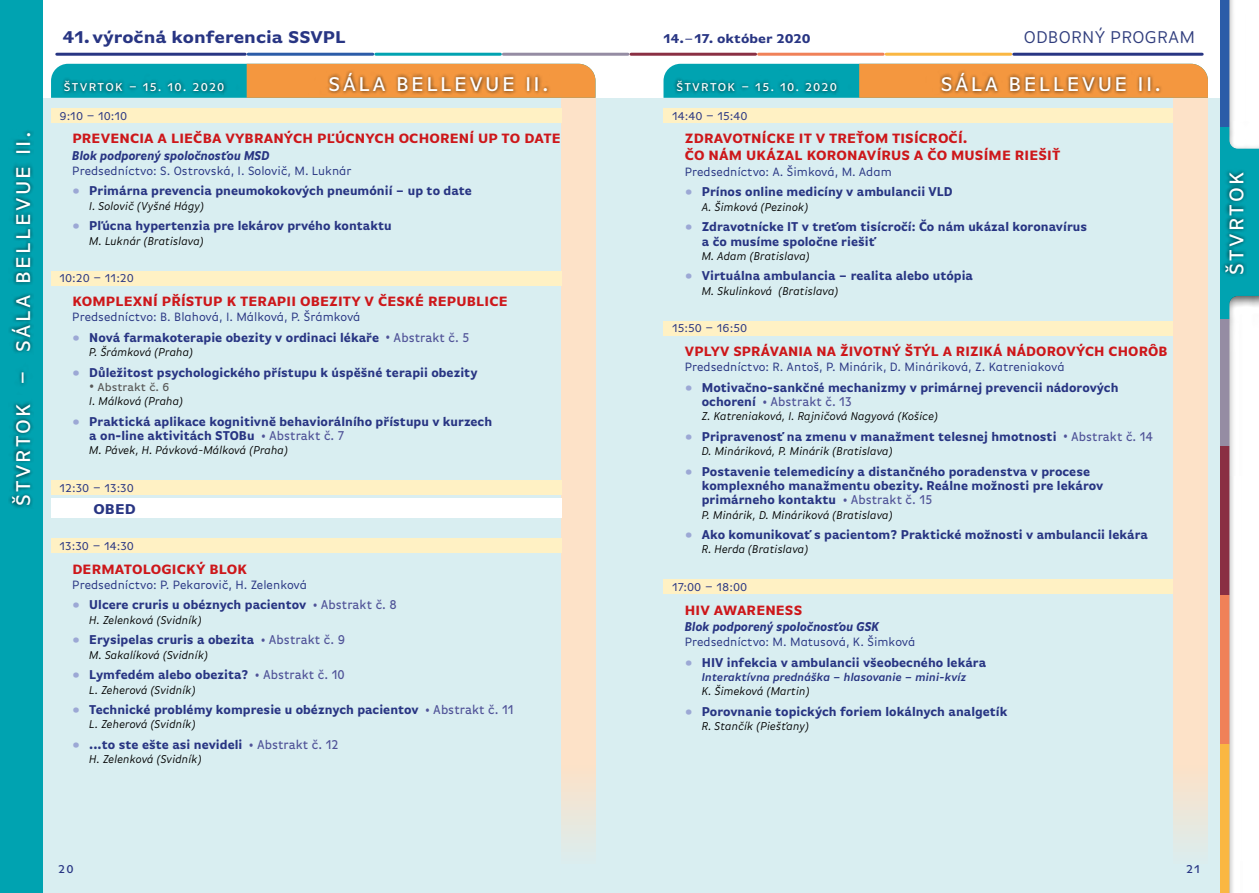
<style>
.page{position:relative;width:1259px;height:893px;background:#fff}
.page>*{position:absolute;margin:0;border:0;box-sizing:border-box;transform-origin:0 0}
.t1{font:500 21px "Basic Gothic Pro";letter-spacing:.11em;color:#fff}
.t2{font:700 18px "Basic Gothic Pro";color:#283583}
.t3{font:18px "Basic Gothic Pro";letter-spacing:.01em;color:#303d7d}
.t4{font:700 15px "Basic Gothic Pro";color:#283583}
.t5{font:700 14.25px/17.1px "Basic Gothic Pro";letter-spacing:.01em;color:#cd171a}
.t6{font:700 14.25px "Basic Gothic Pro";letter-spacing:.01em;color:#cd171a;scale:.95 1}
.t7{font:700 13.5px/14.2px "Basic Gothic Pro";color:#283583;scale:.89 1}
.t8{font:italic 700 13.5px "Basic Gothic Pro";color:#283583;scale:.86 1}
.t9{font:700 13.5px "Basic Gothic Pro";color:#283583}
.t10{font:12.75px "Basic Gothic Pro";color:#283583;scale:.94 1}
.t11{font:italic 12px/14.2px "Basic Gothic Pro";color:#000;scale:.95 1}
.t12{font:12px "Basic Gothic Pro";color:#283583}
.t13{font:italic 600 12px "Basic Gothic Pro";color:#283583;scale:.95 1}
.t14{font:500 12px "Basic Gothic Pro";letter-spacing:.1em;color:#fff}
.t15{font:500 12px "Basic Gothic Pro";color:#283583}
.s1{font-weight:400}
.s2{font-size:14.25px;color:#9ca8d5}
.s3{font-weight:500;font-size:10.5px;color:#505398}
.s4{font-weight:500;color:#505398}
.s5{font-weight:500;font-style:normal;font-size:10.5px;color:#575756}
.s6{font-weight:500;font-style:normal;color:#575756}
</style>
<div class="page">
<div style="left:16px;top:98px;width:1226px;height:795px;background:#d9eef1"></div>
<div style="left:0;top:0;width:43px;height:893px;background:#00a3b1"></div>
<hr style="left:57px;top:53px;width:188px;height:3px;background:#283583">
<hr style="left:248px;top:53px;width:125px;height:3px;background:#2b5ca8">
<hr style="left:376px;top:53px;width:124px;height:3px;background:#00a3b1">
<hr style="left:503px;top:53px;width:125px;height:3px;background:#958ca3">
<hr style="left:631px;top:53px;width:124px;height:3px;background:#8a2f43">
<hr style="left:758px;top:53px;width:125px;height:3px;background:#f08158">
<hr style="left:886px;top:53px;width:124px;height:3px;background:#fab742">
<div style="left:1220px;top:128px;width:39px;height:191px;background:#00a3b1"></div>
<div style="left:1214px;top:0;width:45px;height:149px;background:#000;opacity:.75"></div>
<div style="left:1214px;top:285px;width:45px;height:608px;background:#000;opacity:.75"></div>
<div style="left:1221px;top:169px;width:25px;height:108px;background:#000;opacity:.75"></div>
<hr style="left:1013px;top:53px;width:189px;height:3px;background:#283583">
<div style="left:561px;top:98px;width:34px;height:765px;background:#fde2c8"></div>
<div style="left:51px;top:108px;width:510px;height:15px;background:#fff1c4"></div>
<div style="left:51px;top:271px;width:510px;height:14px;background:#fff1c4"></div>
<div style="left:51px;top:481px;width:510px;height:14px;background:#fff1c4"></div>
<div style="left:51px;top:498px;width:510px;height:20px;background:#fff"></div>
<div style="left:51px;top:539px;width:510px;height:14px;background:#fff1c4"></div>
<div style="left:663px;top:108px;width:511px;height:15px;background:#fff1c4"></div>
<div style="left:663px;top:321px;width:511px;height:14px;background:#fff1c4"></div>
<div style="left:663px;top:580px;width:511px;height:14px;background:#fff1c4"></div>
<svg style="left:51px;top:64px;width:544px;height:34px;background:#a89d67"></svg>
<svg style="left:663px;top:64px;width:545px;height:34px;background:#a99d67"></svg>
<div style="left:61px;top:69px;width:489px;height:26px;background:#000;opacity:.75"></div>
<div style="left:673px;top:69px;width:490px;height:26px;background:#000;opacity:.75"></div>
<div style="left:1174px;top:98px;width:34px;height:765px;background:#fde2c8"></div>
<div style="left:8px;top:129px;width:25px;height:380px;background:#000;opacity:.75"></div>
<h1 class="t1" style="left:11px;top:506px;width:376px;rotate:-90deg">ŠTVRTOK – SÁLA BELLEVUE II.</h1>
<h2 class="t2" style="left:63px;top:26px;width:285px">41.výročná konferencia SSVPL</h2>
<p class="t9" style="left:663px;top:30px;width:148px">14.<span class="s1">–</span>17. október 2020</p>
<h2 class="t3" style="left:1023px;top:26px;width:173px">ODBORNÝ PROGRAM</h2>
<p class="t14" style="left:64px;top:80px;width:162px">ŠTVRTOK – 15. 10. 2020</p>
<h1 class="t1" style="left:328px;top:72px;width:222px">SÁLA BELLEVUE II.</h1>
<p class="t14" style="left:676px;top:80px;width:162px">ŠTVRTOK – 15. 10. 2020</p>
<h1 class="t1" style="left:941px;top:72px;width:222px">SÁLA BELLEVUE II.</h1>
<p class="t12" style="left:60px;top:109px;width:69px">9:10 – 10:10</p>
<p class="t5" style="left:72px;top:130px;width:490px">PREVENCIA A LIEČBA VYBRANÝCH PĽÚCNYCH OCHORENÍ UP TO DATE</p>
<p class="t8" style="left:72px;top:147px;width:231px">Blok podporený spoločnosťou MSD</p>
<p class="t10" style="left:72px;top:163px;width:299px">Predsedníctvo: S. Ostrovská, I. Solovič, M. Luknár</p>
<p class="t7" style="left:72px;top:184px;width:450px"><span class="s2">•</span> Primárna prevencia pneumokokových pneumónií – up to date</p>
<p class="t11" style="left:89px;top:199px;width:122px">I. Solovič (Vyšné Hágy)</p>
<p class="t7" style="left:72px;top:219px;width:360px"><span class="s2">•</span> Pľúcna hypertenzia pre lekárov prvého kontaktu</p>
<p class="t11" style="left:89px;top:233px;width:122px">M. Luknár (Bratislava)</p>
<p class="t12" style="left:60px;top:272px;width:76px">10:20 – 11:20</p>
<p class="t5" style="left:72px;top:292px;width:437px">KOMPLEXNÍ PŘÍSTUP K TERAPII OBEZITY V ČESKÉ REPUBLICE</p>
<p class="t10" style="left:72px;top:310px;width:308px">Predsedníctvo: B. Blahová, I. Málková, P. Šrámková</p>
<p class="t7" style="left:72px;top:330px;width:447px"><span class="s2">•</span> Nová farmakoterapie obezity v ordinaci lékaře <span class="s3">•</span> <span class="s4">Abstrakt č. 5</span></p>
<p class="t11" style="left:89px;top:345px;width:111px">P. Šrámková (Praha)</p>
<p class="t7" style="left:72px;top:365px;width:457px"><span class="s2">•</span> Důležitost psychologického přístupu k úspěšné terapii obezity</p>
<p class="t11" style="left:89px;top:380px;width:100px"><span class="s5">•</span> <span class="s6">Abstrakt č. 6<br></span>I. Málková (Praha)</p>
<p class="t7" style="left:89px;top:414px;width:454px;text-indent:-17px"><span class="s2">•</span> Praktická aplikace kognitivně behaviorálního přístupu v kurzech a on-line aktivitách STOBu <span class="s3">•</span> <span class="s4">Abstrakt č. 7</span></p>
<p class="t11" style="left:89px;top:443px;width:211px">M. Pávek, H. Pávková-Málková (Praha)</p>
<p class="t12" style="left:60px;top:481px;width:76px">12:30 – 13:30</p>
<p class="t4" style="left:94px;top:500px;width:44px">OBED</p>
<p class="t12" style="left:60px;top:539px;width:76px">13:30 – 14:30</p>
<p class="t5" style="left:72px;top:560px;width:176px">DERMATOLOGICKÝ BLOK</p>
<p class="t10" style="left:72px;top:577px;width:251px">Predsedníctvo: P. Pekarovič, H. Zelenková</p>
<p class="t7" style="left:72px;top:598px;width:366px"><span class="s2">•</span> Ulcere cruris u obéznych pacientov <span class="s3">•</span> <span class="s4">Abstrakt č. 8</span></p>
<p class="t11" style="left:89px;top:613px;width:120px">H. Zelenková (Svidník)</p>
<p class="t7" style="left:72px;top:633px;width:308px"><span class="s2">•</span> Erysipelas cruris a obezita <span class="s3">•</span> <span class="s4">Abstrakt č. 9</span></p>
<p class="t11" style="left:89px;top:647px;width:127px">M. Sakalíková (Svidník)</p>
<p class="t7" style="left:72px;top:667px;width:308px"><span class="s2">•</span> Lymfedém alebo obezita? <span class="s3">•</span> <span class="s4">Abstrakt č. 10</span></p>
<p class="t11" style="left:89px;top:682px;width:113px">L. Zeherová (Svidník)</p>
<p class="t7" style="left:72px;top:702px;width:497px"><span class="s2">•</span> Technické problémy kompresie u obéznych pacientov <span class="s3">•</span> <span class="s4">Abstrakt č. 11</span></p>
<p class="t11" style="left:89px;top:717px;width:113px">L. Zeherová (Svidník)</p>
<p class="t7" style="left:72px;top:737px;width:301px"><span class="s2">•</span> ...to ste ešte asi nevideli <span class="s3">•</span> <span class="s4">Abstrakt č. 12</span></p>
<p class="t11" style="left:89px;top:752px;width:120px">H. Zelenková (Svidník)</p>
<p class="t12" style="left:672px;top:109px;width:77px">14:40 – 15:40</p>
<p class="t5" style="left:685px;top:130px;width:377px">ZDRAVOTNÍCKE IT V TREŤOM TISÍCROČÍ.<br>ČO NÁM UKÁZAL KORONAVÍRUS A ČO MUSÍME RIEŠIŤ</p>
<p class="t10" style="left:685px;top:164px;width:222px">Predsedníctvo: A. Šimková, M. Adam</p>
<p class="t7" style="left:685px;top:185px;width:303px"><span class="s2">•</span> Prínos online medicíny v ambulancii VLD</p>
<p class="t11" style="left:702px;top:199px;width:114px">A. Šimková (Pezinok)</p>
<p class="t7" style="left:702px;top:219px;width:434px;text-indent:-17px"><span class="s2">•</span> Zdravotnícke IT v treťom tisícročí: Čo nám ukázal koronavírus a čo musíme spoločne riešiť</p>
<p class="t11" style="left:702px;top:249px;width:115px">M. Adam (Bratislava)</p>
<p class="t7" style="left:685px;top:269px;width:325px"><span class="s2">•</span> Virtuálna ambulancia – realita alebo utópia</p>
<p class="t11" style="left:702px;top:283px;width:145px">M. Skulinková (Bratislava)</p>
<p class="t12" style="left:672px;top:322px;width:77px">15:50 – 16:50</p>
<p class="t6" style="left:685px;top:343px;width:510px">VPLYV SPRÁVANIA NA ŽIVOTNÝ ŠTÝL A RIZIKÁ NÁDOROVÝCH CHORÔB</p>
<p class="t10" style="left:685px;top:360px;width:405px">Predsedníctvo: R. Antoš, P. Minárik, D. Mináriková, Z. Katreniaková</p>
<p class="t7" style="left:702px;top:380px;width:470px;text-indent:-17px"><span class="s2">•</span> Motivačno-sankčné mechanizmy v primárnej prevencii nádorových ochorení <span class="s3">•</span> <span class="s4">Abstrakt č. 13</span></p>
<p class="t11" style="left:702px;top:409px;width:250px">Z. Katreniaková, I. Rajničová Nagyová (Košice)</p>
<p class="t7" style="left:685px;top:429px;width:527px"><span class="s2">•</span> Pripravenosť na zmenu v manažment telesnej hmotnosti <span class="s3">•</span> <span class="s4">Abstrakt č. 14</span></p>
<p class="t11" style="left:702px;top:444px;width:202px">D. Mináriková, P. Minárik (Bratislava)</p>
<p class="t7" style="left:702px;top:464px;width:452px;text-indent:-17px"><span class="s2">•</span> Postavenie telemedicíny a distančného poradenstva v procese komplexného manažmentu obezity. Reálne možnosti pre lekárov primárneho kontaktu <span class="s3">•</span> <span class="s4">Abstrakt č. 15</span></p>
<p class="t11" style="left:702px;top:507px;width:202px">P. Minárik, D. Mináriková (Bratislava)</p>
<p class="t7" style="left:685px;top:527px;width:522px"><span class="s2">•</span> Ako komunikovať s pacientom? Praktické možnosti v ambulancii lekára</p>
<p class="t11" style="left:702px;top:542px;width:114px">R. Herda (Bratislava)</p>
<p class="t12" style="left:672px;top:580px;width:77px">17:00 – 18:00</p>
<p class="t5" style="left:685px;top:601px;width:119px">HIV AWARENESS</p>
<p class="t8" style="left:685px;top:618px;width:228px">Blok podporený spoločnosťou GSK</p>
<p class="t10" style="left:685px;top:635px;width:247px">Predsedníctvo: M. Matusová, K. Šimková</p>
<p class="t7" style="left:685px;top:655px;width:340px"><span class="s2">•</span> HIV infekcia v ambulancii všeobecného lekára</p>
<p class="t13" style="left:702px;top:670px;width:280px">Interaktívna prednáška – hlasovanie – mini-kvíz</p>
<p class="t11" style="left:702px;top:684px;width:115px">K. Šimeková (Martin)</p>
<p class="t7" style="left:685px;top:704px;width:364px"><span class="s2">•</span> Porovnanie topických foriem lokálnych analgetík</p>
<p class="t11" style="left:702px;top:719px;width:114px">R. Stančík (Piešťany)</p>
<h1 class="t1" style="left:1224px;top:275px;width:105px;rotate:-90deg">ŠTVRTOK</h1>
<p class="t15" style="left:58px;top:863px;width:17px">20</p>
<p class="t15" style="left:1186px;top:863px;width:16px">21</p>
</div>
